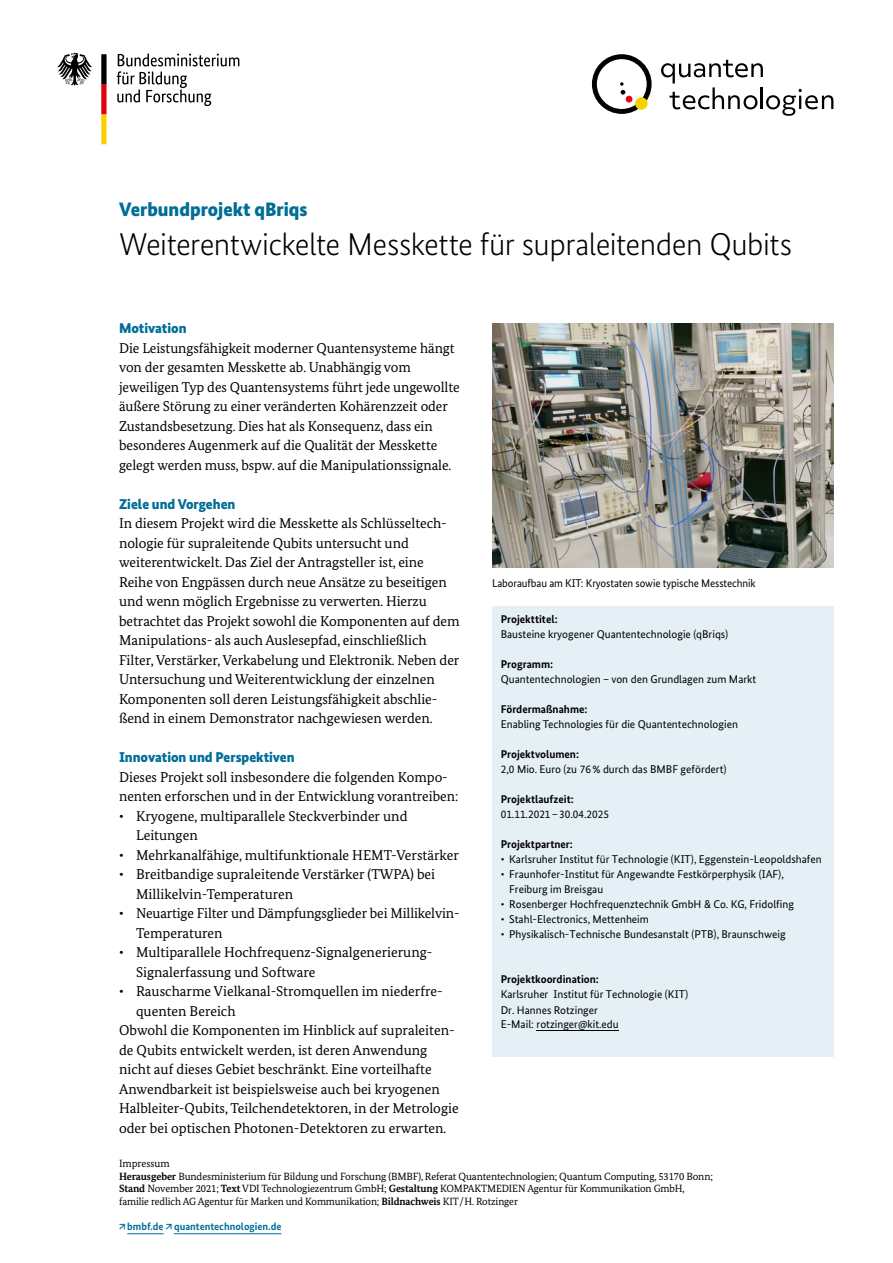
<style>
.page{position:relative;width:893px;height:1263px;background:#fff}
.page>*{position:absolute;margin:0;border:0;box-sizing:border-box;transform-origin:0 0}
.H1_Headline_schwarz{font:300 31.5px "Bundes Sans";letter-spacing:-.02em;color:#000}
.P_Subheadline{font:900 19.5px "Bundes Sans";color:#006e97}
.P_Fliess{font:14.25px/19.5px "Bundes Serif";letter-spacing:-.005em;color:#000}
.H2_Headline{font:900 14.25px "Bundes Sans";color:#006e97}
.LI_Kasten_Aufzählung{font:11.25px/15px "Bundes Sans";color:#000}
.H2_Kasten_Head{font:11.25px/15px "Bundes Sans";color:#000}
.P_Kasten{font:11.25px/15px "Bundes Sans";color:#000}
.BU_Caption{font:11.25px "Bundes Sans";letter-spacing:-.01em;color:#000}
.H2_Kasten_Head-2{font:700 11.25px "Bundes Sans";color:#000}
.P_Impressum{font:10.5px/12.6px "Bundes Serif";letter-spacing:-.01em;color:#000}
.URL{font:700 10.5px "Bundes Sans";color:#006e97}
.H2_Impressum{font:10.5px "Bundes Serif";color:#000}
.s1{font-weight:700}
</style>
<div class="page">
<div style="left:492px;top:606px;width:341px;height:450px;background:#e4eff6"></div>
<svg style="left:117px;top:53px;width:122px;height:53px"></svg>
<svg style="left:57px;top:53px;width:35px;height:33px"></svg>
<svg style="left:101px;top:54px;width:6px;height:90px"></svg>
<img style="left:492px;top:323px;width:341px;height:244px">
<svg style="left:592px;top:54px;width:60px;height:60px"></svg>
<div style="left:635px;top:97px;width:13px;height:13px;background:#f8d200;border-radius:50%"></div>
<svg style="left:661px;top:60px;width:172px;height:56px"></svg>
<hr style="left:127px;top:1233px;width:37px;height:1px;background:#006e97">
<hr style="left:174px;top:1233px;width:107px;height:1px;background:#006e97">
<hr style="left:537px;top:1030px;width:82px;height:1px;background:#000">
<p class="P_Subheadline" style="left:119px;top:198px;width:190px">Verbundprojekt qBriqs</p>
<h1 class="H1_Headline_schwarz" style="left:119px;top:227px;width:675px">Weiterentwickelte Messkette für supraleitenden Qubits</h1>
<h2 class="H2_Headline" style="left:119px;top:320px;width:69px">Motivation</h2>
<p class="P_Fliess" style="left:119px;top:338px;width:342px">Die Leistungsfähigkeit moderner Quantensysteme hängt von der gesamten Messkette ab. Unabhängig vom jeweiligen Typ des Quantensystems führt jede ungewollte äußere Störung zu einer veränderten Kohärenzzeit oder Zustandsbesetzung. Dies hat als Konsequenz, dass ein besonderes Augenmerk auf die Qualität der Messkette gelegt werden muss, bspw. auf die Manipulationssignale.</p>
<h2 class="H2_Headline" style="left:119px;top:495px;width:118px">Ziele und Vorgehen</h2>
<p class="P_Fliess" style="left:119px;top:513px;width:342px">In diesem Projekt wird die Messkette als Schlüsseltech&shy;nologie für supraleitende Qubits untersucht und weiterentwickelt. Das Ziel der Antragsteller ist, eine Reihe von Engpässen durch neue Ansätze zu beseitigen und wenn möglich Ergebnisse zu verwerten. Hierzu betrachtet das Projekt sowohl die Komponenten auf dem Manipulations- als auch Auslesepfad, einschließlich Filter, Verstärker, Verkabelung und Elektronik. Neben der Untersuchung und Weiterentwicklung der einzelnen Komponenten soll deren Leistungsfähigkeit abschlie&shy;ßend in einem Demonstrator nachgewiesen werden.</p>
<h2 class="H2_Headline" style="left:119px;top:749px;width:177px">Innovation und Perspektiven</h2>
<p class="P_Fliess" style="left:119px;top:767px;width:341px">Dieses Projekt soll insbesondere die folgenden Kompo&shy;nenten erforschen und in der Entwicklung vorantreiben:</p>
<p class="P_Fliess" style="left:136px;top:806px;width:273px;text-indent:-17px">• Kryogene, multiparallele Steckverbinder und<br>Leitungen</p>
<p class="P_Fliess" style="left:119px;top:845px;width:341px">• Mehrkanalfähige, multifunktionale HEMT-Verstärker</p>
<p class="P_Fliess" style="left:136px;top:864px;width:301px;text-indent:-17px">• Breitbandige supraleitende Verstärker (TWPA) bei<br>Millikelvin-Temperaturen</p>
<p class="P_Fliess" style="left:136px;top:903px;width:325px;text-indent:-17px">• Neuartige Filter und Dämpfungsglieder bei Millikelvin-<br>Temperaturen</p>
<p class="P_Fliess" style="left:136px;top:942px;width:298px;text-indent:-17px">• Multiparallele Hochfrequenz-Signalgenerierung-<br>Signalerfassung und Software</p>
<p class="P_Fliess" style="left:136px;top:981px;width:308px;text-indent:-17px">• Rauscharme Vielkanal-Stromquellen im niederfre&shy;quenten Bereich</p>
<p class="P_Fliess" style="left:119px;top:1020px;width:341px">Obwohl die Komponenten im Hinblick auf supraleiten&shy;de Qubits entwickelt werden, ist deren Anwendung nicht auf dieses Gebiet beschränkt. Eine vorteilhafte Anwendbarkeit ist beispielsweise auch bei kryogenen Halbleiter-Qubits, Teilchendetektoren, in der Metrologie oder bei optischen Photonen-Detektoren zu erwarten.</p>
<p class="BU_Caption" style="left:492px;top:576px;width:265px">Laboraufbau am KIT: Kryostaten sowie typische Messtechnik</p>
<h2 class="H2_Kasten_Head" style="left:501px;top:612px;width:229px"><span class="s1">Projekttitel:<br></span>Bausteine kryogener Quantentechnologie (qBriqs)</h2>
<h2 class="H2_Kasten_Head" style="left:501px;top:657px;width:257px"><span class="s1">Programm:<br></span>Quantentechnologien – von den Grundlagen zum Markt</h2>
<h2 class="H2_Kasten_Head" style="left:501px;top:702px;width:239px"><span class="s1">Fördermaßnahme:<br></span>Enabling Technologies für die Quantentechnologien</h2>
<h2 class="H2_Kasten_Head" style="left:501px;top:747px;width:227px"><span class="s1">Projektvolumen:<br></span>2,0 Mio. Euro (zu 76 % durch das BMBF gefördert)</h2>
<h2 class="H2_Kasten_Head" style="left:501px;top:792px;width:110px"><span class="s1">Projektlaufzeit:<br></span>01.11.2021 – 30.04.2025</h2>
<h2 class="H2_Kasten_Head-2" style="left:501px;top:838px;width:74px">Projektpartner:</h2>
<p class="LI_Kasten_Aufzählung" style="left:501px;top:852px;width:323px">• Karlsruher Institut für Technologie (KIT), Eggenstein-Leopoldshafen</p>
<p class="LI_Kasten_Aufzählung" style="left:509px;top:867px;width:276px;text-indent:-9px">• Fraunhofer-Institut für Angewandte Festkörperphysik (IAF),<br>Freiburg im Breisgau</p>
<p class="LI_Kasten_Aufzählung" style="left:501px;top:897px;width:295px">• Rosenberger Hochfrequenztechnik GmbH &amp; Co. KG, Fridolfing</p>
<p class="LI_Kasten_Aufzählung" style="left:501px;top:912px;width:150px">• Stahl-Electronics, Mettenheim</p>
<p class="LI_Kasten_Aufzählung" style="left:501px;top:927px;width:286px">• Physikalisch-Technische Bundesanstalt (PTB), Braunschweig</p>
<p class="P_Kasten" style="left:501px;top:972px;width:189px"><span class="s1">Projektkoordination:<br></span>Karlsruher Institut für Technologie (KIT)<br>Dr. Hannes Rotzinger<br>E-Mail: rotzinger@kit.edu</p>
<h2 class="H2_Impressum" style="left:119px;top:1157px;width:52px">Impressum</h2>
<p class="P_Impressum" style="left:119px;top:1170px;width:595px"><span class="s1">Herausgeber</span> Bundesministerium für Bildung und Forschung (BMBF), Referat Quantentechnologien; Quantum Computing, 53170 Bonn;<br><span class="s1">Stand</span> November 2021; <span class="s1">Text</span> VDI Technologiezentrum GmbH; <span class="s1">Gestaltung</span> KOMPAKTMEDIEN Agentur für Kommunikation GmbH, familie redlich AG Agentur für Marken und Kommunikation; <span class="s1">Bildnachweis</span> KIT/H. Rotzinger</p>
<p class="URL" style="left:119px;top:1220px;width:164px">↗bmbf.de ↗quantentechnologien.de</p>
</div>
